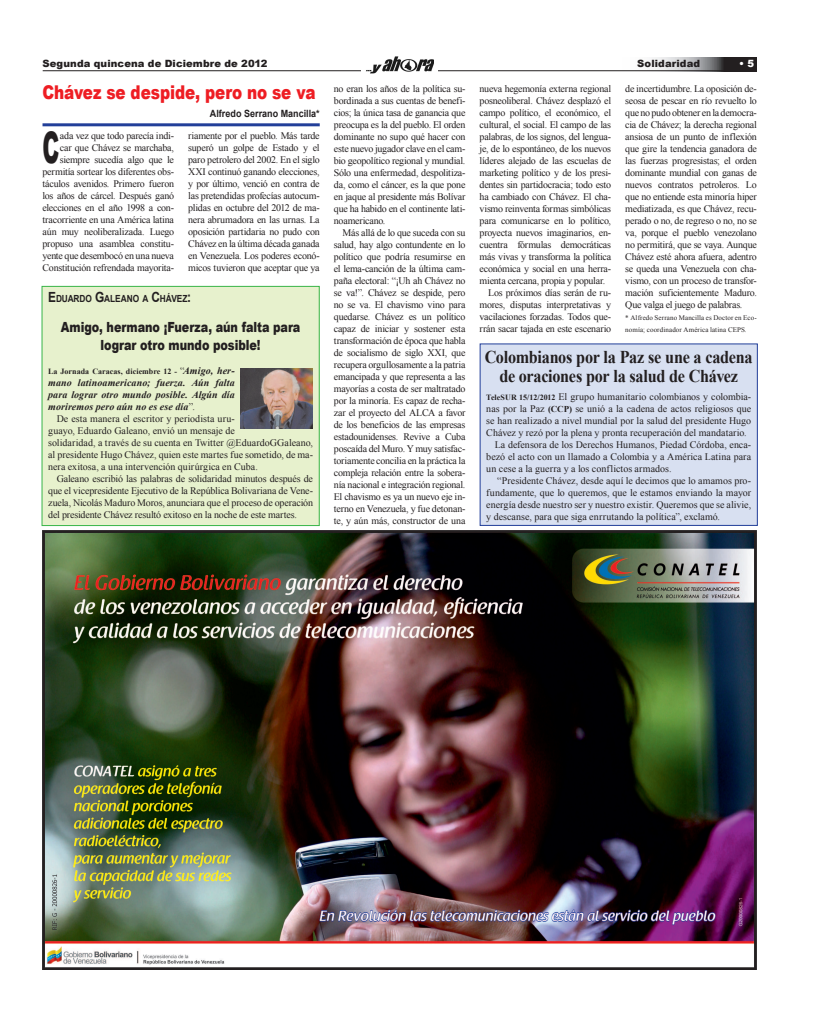
<style>
.page{position:relative;width:819px;height:1009px;background:#fff}
.page>*{position:absolute;margin:0;border:0;box-sizing:border-box;transform-origin:0 0}
.t1{font:900 43.5px "Arial";color:#231f20;scale:.5 1}
.t2{font:900 19px "Arial";letter-spacing:-.005em;color:#ee1d23;scale:.8 1}
.t3{font:700 18px/19px "Times New Roman";letter-spacing:-.02em;color:#231f20;text-align:center;scale:.9 1}
.t4{font:900 14px/18px "Arial";letter-spacing:-.005em;color:#231f20;text-align:center;scale:.8 1}
.t5{font:10px/12px "Times New Roman";letter-spacing:-.015em;color:#231f20;text-align:justify}
.t6{font:10px/12px "Times New Roman";letter-spacing:.005em;color:#231f20}
.t7{font:italic 700 10px/12px "Times New Roman";letter-spacing:.01em;color:#231f20;text-align:justify}
.t8{font:900 10px "Arial";letter-spacing:.01em;color:#231f20}
.t9{font:700 10px "Arial";letter-spacing:.005em;color:#231f20;scale:.9 1}
.t10{font:900 10px "Arial";color:#fff}
.t11{font:700 9.8px "Arial";letter-spacing:-.005em;color:#231f20;scale:.85 1}
.t12{font:700 8px "Times New Roman";letter-spacing:.005em;color:#231f20}
.t13{font:7px/12px "Times New Roman";letter-spacing:.015em;color:#231f20}
.s1{font-size:14px}
.s2{font-weight:400;font-size:10px}
.s3{font-style:italic;font-size:10px}
.s4{font-weight:400;font-style:normal}
.s5{font-weight:700;font-size:8px}
.s6{font-weight:700;font-size:9px}
</style>
<div class="page">
<div style="left:723px;top:57px;width:34px;height:14px;background:#231f20"></div>
<svg style="left:654px;top:57px;width:69px;height:13px"></svg>
<hr style="left:43px;top:70px;width:714px;height:1px;background:#231f20">
<div style="left:362px;top:56px;width:76px;height:17px;background:#fff"></div>
<img style="left:366px;top:57px;width:68px;height:17px">
<img style="left:43px;top:531px;width:714px;height:438px">
<div style="left:42px;top:286px;width:277px;height:240px;background:#e7f1cd"></div>
<div style="left:42px;top:286px;width:278px;height:240px;border:1px solid #3ab54a"></div>
<div style="left:480px;top:344px;width:277px;height:181px;background:#d8e0f1"></div>
<div style="left:480px;top:343px;width:278px;height:183px;border:1px solid #223f99"></div>
<hr style="left:43px;top:123px;width:277px;height:3px;background:#223f99">
<img style="left:241px;top:368px;width:72px;height:60px">
<p class="t8" style="left:43px;top:60px;width:227px">Segunda quincena de Diciembre de 2012</p>
<p class="t8" style="left:637px;top:60px;width:64px">Solidaridad</p>
<p class="t10" style="left:739px;top:60px;width:16px">• 5</p>
<h2 class="t2" style="left:43px;top:85px;width:343px">Chávez se despide, pero no se va</h2>
<p class="t9" style="left:210px;top:109px;width:124px">Alfredo Serrano Mancilla*</p>
<h1 class="t1" style="left:43px;top:132px;width:35px">C</h1>
<p class="t5" style="left:43px;top:131px;width:133px;text-align:right">ada vez que todo parecía indi-<br>car que Chávez se marchaba, siempre sucedía algo que le permitía sortear los diferentes obs&shy;táculos avenidos. Primero fueron los años de cárcel. Después ganó elecciones en el año 1998 a con&shy;tracorriente en una América latina aún muy neoliberalizada. Luego propuso una asamblea constitu&shy;yente que desembocó en una nueva<br>Constitución refrendada mayorita-</p>
<p class="t5" style="left:188px;top:131px;width:133px">riamente por el pueblo. Más tarde superó un golpe de Estado y el paro petrolero del 2002. En el siglo XXI continuó ganando elecciones, y por último, venció en contra de las pretendidas profecías autocum&shy;plidas en octubre del 2012 de ma&shy;nera abrumadora en las urnas. La oposición partidaria no pudo con Chávez en la última década ganada en Venezuela. Los poderes econó&shy;micos tuvieron que aceptar que ya</p>
<p class="t11" style="left:48px;top:295px;width:170px"><span class="s1">E</span>DUARDO <span class="s1">G</span>ALEANO A <span class="s1">C</span>HÁVEZ<span class="s1">:</span></p>
<h3 class="t4" style="left:61px;top:319px;width:301px">Amigo, hermano ¡Fuerza, aún falta para lograr otro mundo posible!</h3>
<p class="t12" style="left:48px;top:369px;width:188px">La Jornada Caracas, diciembre 12 - <span class="s2">“</span><span class="s3">Amigo, her-</span></p>
<p class="t7" style="left:48px;top:378px;width:188px">mano latinoamericano; fuerza. Aún falta para lograr otro mundo posible. Algún día moriremos pero aún no es ese día<span class="s4">”.</span></p>
<p class="t6" style="left:48px;top:414px;width:266px;text-indent:9px">De esta manera el escritor y periodista uru-<br>guayo, Eduardo Galeano, envió un mensaje de<br>solidaridad, a través de su cuenta en Twitter @EduardoGGaleano, al presidente Hugo Chávez, quien este martes fue sometido, de ma&shy;nera exitosa, a una intervención quirúrgica en Cuba.</p>
<p class="t5" style="left:48px;top:474px;width:266px;text-indent:9px">Galeano escribió las palabras de solidaridad minutos después de que el vicepresidente Ejecutivo de la República Bolivariana de Vene&shy;zuela, Nicolás Maduro Moros, anunciara que el proceso de operación del presidente Chávez resultó exitoso en la noche de este martes.</p>
<p class="t5" style="left:334px;top:83px;width:133px">no eran los años de la política su&shy;bordinada a sus cuentas de benefi&shy;cios; la única tasa de ganancia que preocupa es la del pueblo. El orden dominante no supo qué hacer con este nuevo jugador clave en el cam&shy;bio geopolítico regional y mundial.<br>Sólo una enfermedad, despolitiza&shy;da, como el cáncer, es la que pone en jaque al presidente más Bolívar que ha habido en el continente lati&shy;noamericano.</p>
<p class="t5" style="left:334px;top:227px;width:133px;text-indent:9px">Más allá de lo que suceda con su salud, hay algo contundente en lo político que podría resumirse en el lema-canción de la última cam&shy;paña electoral: “¡Uh ah Chávez no se va!”. Chávez se despide, pero no se va. El chavismo vino para quedarse. Chávez es un político capaz de iniciar y sostener esta transformación de época que habla de socialismo de siglo XXI, que recupera orgullosamente a la patria emancipada y que representa a las mayorías a costa de ser maltratado por la minoría. Es capaz de recha&shy;zar el proyecto del ALCA a favor de los beneficios de las empresas estadounidenses. Revive a Cuba poscaída del Muro. Y muy satisfac&shy;toriamente concilia en la práctica la compleja relación entre la sobera&shy;nía nacional e integración regional.<br>El chavismo es ya un nuevo eje in&shy;terno en Venezuela, y fue detonan&shy;te, y aún más, constructor de una</p>
<p class="t5" style="left:480px;top:83px;width:133px">nueva hegemonía externa regional</p>
<p class="t5" style="left:480px;top:95px;width:133px">posneoliberal. Chávez desplazó el</p>
<p class="t5" style="left:480px;top:107px;width:133px">campo político, el económico, el</p>
<p class="t5" style="left:480px;top:119px;width:133px">cultural, el social. El campo de las</p>
<p class="t5" style="left:480px;top:131px;width:133px">palabras, de los signos, del len gua-</p>
<p class="t5" style="left:480px;top:143px;width:133px">je, de lo espontáneo, de los nuevos</p>
<p class="t5" style="left:480px;top:155px;width:133px">líderes alejado de las escuelas de</p>
<p class="t5" style="left:480px;top:167px;width:133px">mar keting político y de los presi-</p>
<p class="t5" style="left:480px;top:179px;width:133px">dentes sin partidocracia; todo esto</p>
<p class="t5" style="left:480px;top:191px;width:133px">ha cambiado con Chávez. El cha-</p>
<p class="t5" style="left:480px;top:203px;width:133px">vismo reinventa formas simbólicas</p>
<p class="t5" style="left:480px;top:215px;width:133px">para comunicarse en lo político,</p>
<p class="t5" style="left:480px;top:227px;width:133px">proyecta nuevos imaginarios, en-</p>
<p class="t5" style="left:480px;top:239px;width:133px">cuentra fórmulas democráticas</p>
<p class="t5" style="left:480px;top:251px;width:133px">más vivas y transforma la política</p>
<p class="t5" style="left:480px;top:263px;width:133px">eco nómica y social en una herra-</p>
<p class="t5" style="left:480px;top:275px;width:127px">mienta cercana, propia y popular.</p>
<p class="t5" style="left:488px;top:287px;width:125px">Los próximos días serán de ru-</p>
<p class="t5" style="left:480px;top:299px;width:133px">mores, disputas interpretativas y</p>
<p class="t5" style="left:480px;top:311px;width:133px">vacilaciones forzadas. To dos que-</p>
<p class="t5" style="left:480px;top:323px;width:133px">rrán sacar tajada en este escenario</p>
<p class="t5" style="left:625px;top:83px;width:133px">de incertidumbre. La oposición de&shy;seosa de pescar en río revuelto lo que no pudo obtener en la democra&shy;cia de Chávez; la derecha regional ansiosa de un punto de inflexión que gire la tendencia ganadora de las fuerzas progresistas; el orden dominante mundial con ganas de nuevos contratos petroleros. Lo que no en tiende esta minoría hiper mediatizada, es que Chávez, recu&shy;perado o no, de regreso o no, no se va, porque el pueblo venezolano no permitirá, que se vaya. Aunque Chávez esté ahora afuera, adentro se queda una Venezuela con cha&shy;vismo, con un proceso de transfor&shy;mación suficientemente Maduro.<br>Que valga el juego de palabras.</p>
<p class="t13" style="left:625px;top:312px;width:133px">* Alfredo Serrano Mancilla es Doctor en Eco&shy;nomía; coordinador América latina CEPS.</p>
<h3 class="t3" style="left:485px;top:349px;width:299px">Colombianos por la Paz se une a cadena de oraciones por la salud de Chávez</h3>
<p class="t5" style="left:486px;top:391px;width:266px"><span class="s5">TeleSUR 15/12/2012</span> El grupo humanitario colombianos y colombia-</p>
<p class="t5" style="left:486px;top:403px;width:266px">nas por la Paz <span class="s6">(CCP)</span> se unió a la cadena de actos religiosos que</p>
<p class="t5" style="left:486px;top:415px;width:266px">se han realizado a nivel mundial por la salud del presidente Hugo</p>
<p class="t5" style="left:486px;top:427px;width:262px">Chávez y rezó por la plena y pronta recuperación del mandatario.</p>
<p class="t5" style="left:495px;top:439px;width:258px">La defensora de los Derechos Humanos, Piedad Córdoba, enca-</p>
<p class="t6" style="left:486px;top:451px;width:266px">bezó el acto con un llamado a Colombia y a América Latina para</p>
<p class="t6" style="left:486px;top:463px;width:187px">un cese a la guerra y a los conflictos armados.</p>
<p class="t5" style="left:497px;top:475px;width:255px">“Presidente Chávez, desde aquí le decimos que lo amamos pro-</p>
<p class="t5" style="left:486px;top:487px;width:266px">fundamente, que lo queremos, que le estamos enviando la mayor</p>
<p class="t5" style="left:486px;top:499px;width:266px">energía desde nuestro ser y nuestro existir. Queremos que se alivie,</p>
<p class="t5" style="left:486px;top:511px;width:235px">y descanse, para que siga enrrutando la política”, exclamó.</p>
</div>
